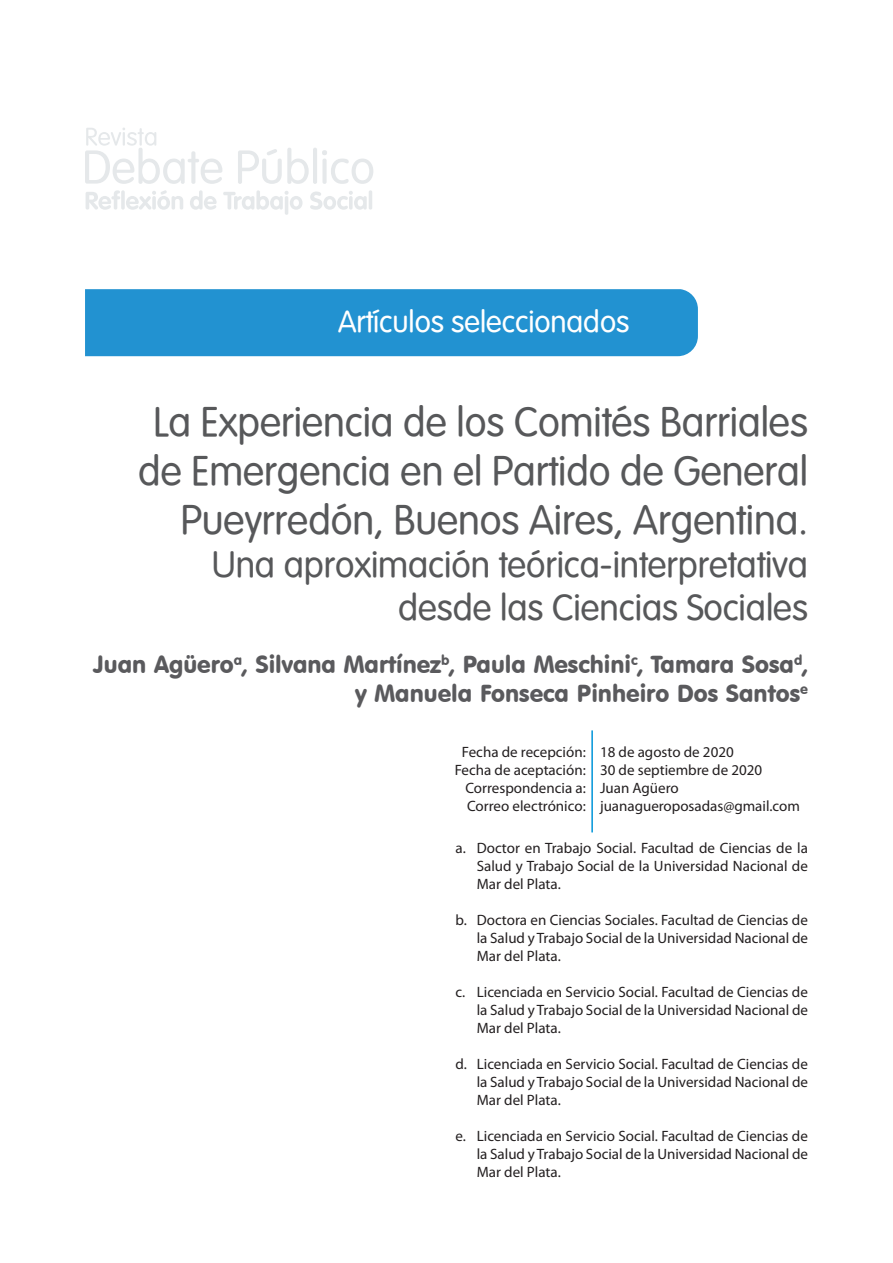
<style>
.page{position:relative;width:893px;height:1263px;background:#fff}
.page>*{position:absolute;margin:0;border:0;box-sizing:border-box;transform-origin:0 0}
.t1{font:40.5px/48.6px "VAG Rounded Lt Normal";color:#57585a;text-align:right}
.t2{font:36px/43.2px "VAG Rounded Lt Normal";color:#57585a;text-align:right}
.t3{font:30px "VAG Rounded Lt Normal";color:#fff}
.t4{font:24px/28.8px "VAG Rounded BT";color:#5a5a5d;text-align:right}
.t5{font:15px/18px "Myriad Pro";color:#231f20;text-align:justify}
</style>
<div class="page">
<div style="left:85px;top:289px;width:613px;height:67px;background:#2292d1"></div>
<svg style="left:85px;top:128px;width:137px;height:56px"></svg>
<svg style="left:238px;top:148px;width:71px;height:36px"></svg>
<hr style="left:313px;top:148px;width:4px;height:36px;background:#e5e8ea;border-radius:2px">
<svg style="left:322px;top:150px;width:51px;height:34px"></svg>
<svg style="left:86px;top:190px;width:34px;height:20px"></svg>
<hr style="left:121px;top:190px;width:4px;height:20px;background:#e5e8ea;border-radius:2px">
<svg style="left:126px;top:190px;width:57px;height:20px"></svg>
<svg style="left:190px;top:190px;width:27px;height:20px"></svg>
<svg style="left:223px;top:190px;width:80px;height:25px"></svg>
<svg style="left:310px;top:191px;width:57px;height:19px"></svg>
<hr style="left:369px;top:190px;width:3px;height:20px;background:#e5e8ea;border-radius:2px">
<hr style="left:591px;top:730px;width:2px;height:102px;background:#0095d9">
<h3 class="t3" style="left:338px;top:304px;width:293px">Artículos seleccionados</h3>
<h1 class="t1" style="left:138px;top:398px;width:671px">La Experiencia de los Comités Barriales de Emergencia en el Partido de General<br>Pueyrredón, Buenos Aires, Argentina.</h1>
<h2 class="t2" style="left:212px;top:542px;width:598px">Una aproximación teórica-interpretativa desde las Ciencias Sociales</h2>
<h3 class="t4" style="left:93px;top:650px;width:716px">Juan Agüero<sup>a</sup>, Silvana Martínez<sup>b</sup>, Paula Meschini<sup>c</sup>, Tamara Sosa<sup>d</sup>, y Manuela Fonseca Pinheiro Dos Santos<sup>e</sup></h3>
<p class="t5" style="left:455px;top:743px;width:132px;text-align:right">Fecha de recepción:<br>Fecha de aceptación:<br>Correspondencia a:<br>Correo electrónico:</p>
<p class="t5" style="left:600px;top:743px;width:201px;text-align:left">18 de agosto de 2020<br>30 de septiembre de 2020<br>Juan Agüero juanagueroposadas@gmail.com</p>
<p class="t5" style="left:477px;top:840px;width:333px;text-indent:-21px">a. Doctor en Trabajo Social. Facultad de Ciencias de la Salud y Trabajo Social de la Universidad Nacional de Mar del Plata.</p>
<p class="t5" style="left:477px;top:912px;width:333px;text-indent:-21px">b. Doctora en Ciencias Sociales. Facultad de Ciencias de la Salud y Trabajo Social de la Universidad Nacional de Mar del Plata.</p>
<p class="t5" style="left:477px;top:984px;width:333px;text-indent:-21px">c. Licenciada en Servicio Social. Facultad de Ciencias de la Salud y Trabajo Social de la Universidad Nacional de Mar del Plata.</p>
<p class="t5" style="left:477px;top:1056px;width:333px;text-indent:-21px">d. Licenciada en Servicio Social. Facultad de Ciencias de la Salud y Trabajo Social de la Universidad Nacional de Mar del Plata.</p>
<p class="t5" style="left:477px;top:1128px;width:333px;text-indent:-21px">e. Licenciada en Servicio Social. Facultad de Ciencias de la Salud y Trabajo Social de la Universidad Nacional de Mar del Plata.</p>
</div>
